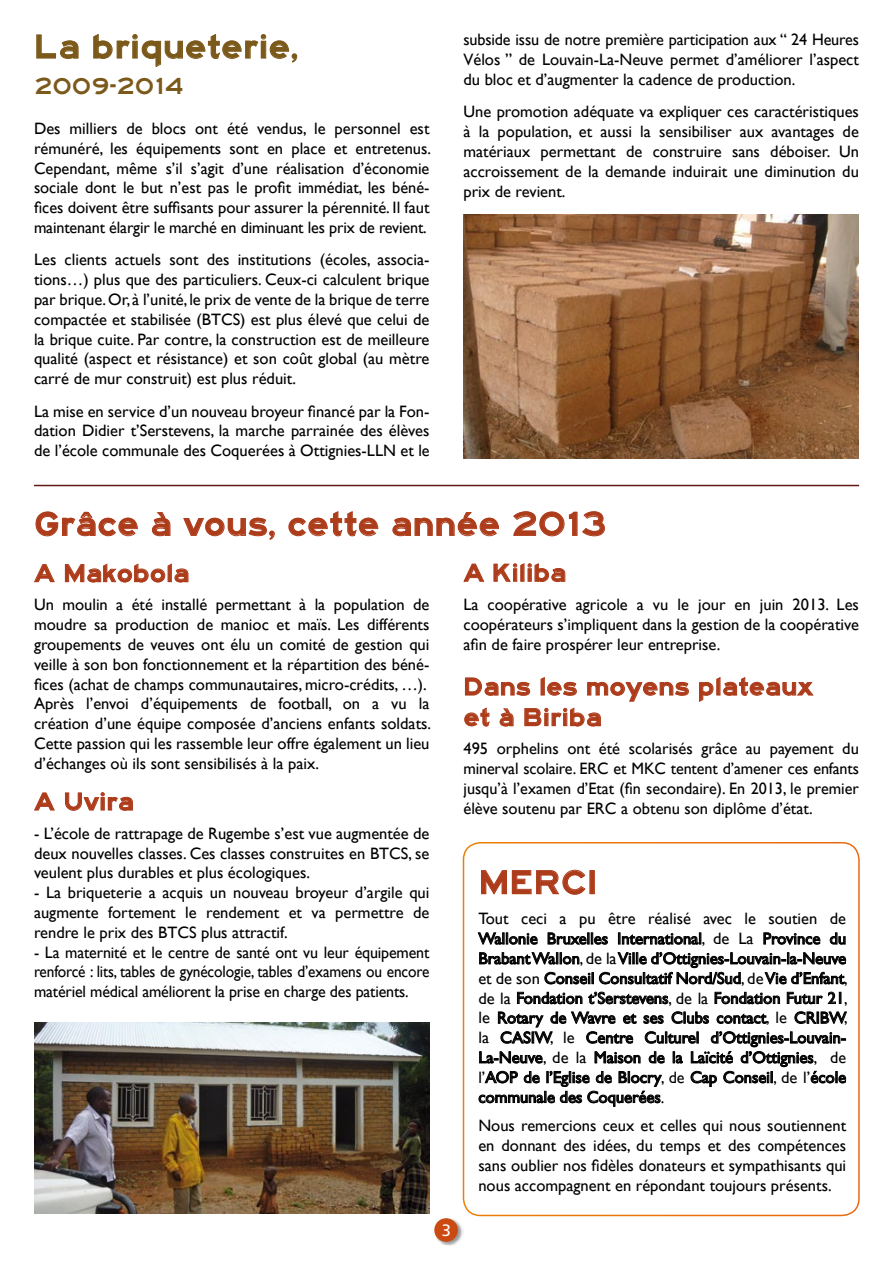
<style>
.page{position:relative;width:893px;height:1263px;background:#fff}
.page>*{position:absolute;margin:0;border:0;box-sizing:border-box;transform-origin:0 0}
.t1{font:34.5px "Highway Gothic Expanded";color:#ad3c1b}
.t2{font:34.5px "Highway Gothic Expanded";color:#7b591a}
.t3{font:25.5px/30.6px "Highway Gothic Expanded";color:#ad3c1b}
.t4{font:24px "Highway Gothic Expanded";color:#7b591a}
.t5{font:16.5px/19.8px "Gill Sans";color:#000;text-align:justify}
.t6{font:16.5px "Frutiger";color:#fff}
</style>
<div class="page">
<div style="left:433px;top:1217px;width:31px;height:30px;background:#000;opacity:.4"></div>
<div style="left:434px;top:1218px;width:24px;height:24px;background:#ca4a12;border-radius:50%"></div>
<svg style="left:37px;top:35px;width:41px;height:24px"></svg>
<svg style="left:93px;top:34px;width:204px;height:33px"></svg>
<img style="left:463px;top:215px;width:396px;height:243px">
<svg style="left:36px;top:512px;width:102px;height:24px"></svg>
<svg style="left:152px;top:512px;width:18px;height:24px"></svg>
<svg style="left:183px;top:518px;width:92px;height:22px"></svg>
<svg style="left:289px;top:511px;width:89px;height:25px"></svg>
<svg style="left:393px;top:512px;width:106px;height:24px"></svg>
<svg style="left:513px;top:512px;width:92px;height:24px"></svg>
<svg style="left:465px;top:678px;width:65px;height:18px"></svg>
<svg style="left:541px;top:677px;width:36px;height:19px"></svg>
<svg style="left:587px;top:682px;width:102px;height:19px"></svg>
<svg style="left:699px;top:677px;width:114px;height:25px"></svg>
<svg style="left:464px;top:708px;width:25px;height:18px"></svg>
<svg style="left:500px;top:708px;width:13px;height:18px"></svg>
<svg style="left:525px;top:708px;width:76px;height:18px"></svg>
<svg style="left:464px;top:564px;width:20px;height:18px"></svg>
<svg style="left:494px;top:563px;width:71px;height:19px"></svg>
<svg style="left:34px;top:792px;width:21px;height:18px"></svg>
<svg style="left:65px;top:792px;width:68px;height:19px"></svg>
<svg style="left:34px;top:564px;width:21px;height:18px"></svg>
<svg style="left:65px;top:564px;width:123px;height:18px"></svg>
<div style="left:463px;top:842px;width:397px;height:374px;border:2px solid #fff;border-radius:17px"></div>
<svg style="left:481px;top:870px;width:114px;height:24px"></svg>
<svg style="left:478px;top:932px;width:59px;height:12px"></svg>
<svg style="left:548px;top:932px;width:60px;height:12px"></svg>
<svg style="left:618px;top:933px;width:83px;height:11px"></svg>
<svg style="left:764px;top:932px;width:56px;height:12px"></svg>
<svg style="left:830px;top:932px;width:15px;height:12px"></svg>
<svg style="left:479px;top:952px;width:367px;height:32px"></svg>
<svg style="left:517px;top:992px;width:65px;height:12px"></svg>
<svg style="left:588px;top:992px;width:80px;height:12px"></svg>
<svg style="left:715px;top:992px;width:65px;height:12px"></svg>
<svg style="left:787px;top:992px;width:54px;height:12px"></svg>
<svg style="left:479px;top:1011px;width:368px;height:95px"></svg>
<img style="left:34px;top:1022px;width:395px;height:191px">
<hr style="left:34px;top:485px;width:825px;height:1px;background:#601a14">
<h1 class="t2" style="left:34px;top:28px;width:266px">La briqueterie,</h1>
<h3 class="t4" style="left:34px;top:73px;width:151px">2009-2014</h3>
<p class="t5" style="left:34px;top:118px;width:399px">Des milliers de blocs ont été vendus, le personnel est rémunéré, les équipements sont en place et entretenus.<br>Cependant, même s’il s’agit d’une réalisation d’économie sociale dont le but n’est pas le profit immédiat, les béné&shy;fices doivent être suffisants pour assurer la pérennité. Il faut maintenant élargir le marché en diminuant les prix de revient.</p>
<p class="t5" style="left:34px;top:250px;width:397px">Les clients actuels sont des institutions (écoles, associa&shy;tions…) plus que des particuliers. Ceux-ci calculent brique par brique.Or, à l’unité, le prix de vente de la brique de terre compactée et stabilisée (BTCS) est plus élevé que celui de la brique cuite. Par contre, la construction est de meilleure qualité (aspect et résistance) et son coût global (au mètre carré de mur construit) est plus réduit.</p>
<p class="t5" style="left:34px;top:401px;width:397px">La mise en service d’un nouveau broyeur financé par la Fon&shy;dation Didier t’Serstevens, la marche parrainée des élèves de l’école communale des Coquerées à Ottignies-LLN et le</p>
<p class="t5" style="left:463px;top:30px;width:397px">subside issu de notre première participation aux “ 24 Heures Vélos ” de Louvain-La-Neuve permet d’améliorer l’aspect du bloc et d’augmenter la cadence de production.</p>
<p class="t5" style="left:463px;top:102px;width:397px">Une promotion adéquate va expliquer ces caractéristiques à la population, et aussi la sensibiliser aux avantages de matériaux permettant de construire sans déboiser. Un accroissement de la demande induirait une diminution du prix de revient.</p>
<h1 class="t1" style="left:34px;top:506px;width:574px">Grâce à vous, cette année 2013</h1>
<h2 class="t3" style="left:34px;top:558px;width:157px">A Makobola</h2>
<p class="t5" style="left:34px;top:595px;width:399px;text-align:left">Un moulin a été installé permettant à la population de moudre sa production de manioc et maïs. Les différents groupements de veuves ont élu un comité de gestion qui veille à son bon fonctionnement et la répartition des béné&shy;fices (achat de champs communautaires, micro-crédits, …).<br>Après l’envoi d’équipements de football, on a vu la création d’une équipe composée d’anciens enfants soldats.<br>Cette passion qui les rassemble leur offre également un lieu d’échanges où ils sont sensibilisés à la paix.</p>
<h2 class="t3" style="left:34px;top:787px;width:102px">A Uvira</h2>
<p class="t5" style="left:34px;top:823px;width:397px">- L’école de rattrapage de Rugembe s’est vue augmentée de deux nouvelles classes. Ces classes construites en BTCS, se veulent plus durables et plus écologiques.</p>
<p class="t5" style="left:34px;top:883px;width:397px">- La briqueterie a acquis un nouveau broyeur d’argile qui augmente fortement le rendement et va permettre de rendre le prix des BTCS plus attractif.</p>
<p class="t5" style="left:34px;top:942px;width:397px">- La maternité et le centre de santé ont vu leur équipement renforcé : lits, tables de gynécologie, tables d’examens ou encore matériel médical améliorent la prise en charge des patients.</p>
<p class="t6" style="left:442px;top:1221px;width:11px">3</p>
<h2 class="t3" style="left:463px;top:558px;width:105px">A Kiliba</h2>
<p class="t5" style="left:463px;top:594px;width:397px">La coopérative agricole a vu le jour en juin 2013. Les coopérateurs s’impliquent dans la gestion de la coopérative afin de faire prospérer leur entreprise.</p>
<h2 class="t3" style="left:463px;top:672px;width:351px">Dans les moyens plateaux et à Biriba</h2>
<p class="t5" style="left:463px;top:739px;width:397px">495 orphelins ont été scolarisés grâce au payement du minerval scolaire. ERC et MKC tentent d’amener ces enfants jusqu’à l’examen d’Etat (fin secondaire). En 2013, le premier élève soutenu par ERC a obtenu son diplôme d’état.</p>
<h1 class="t1" style="left:478px;top:864px;width:121px">MERCI</h1>
<p class="t5" style="left:478px;top:909px;width:371px">Tout ceci a pu être réalisé avec le soutien de Wallonie Bruxelles International, de La Province du Brabant Wallon, de la Ville d’Ottignies-Louvain-la-Neuve et de son Conseil Consultatif Nord/Sud, de Vie d’Enfant, de la Fondation t’Serstevens, de la Fondation Futur 21, le Rotary de Wavre et ses Clubs contact, le CRIBW, la CASIW, le Centre Culturel d’Ottignies-Louvain-La-Neuve, de la Maison de la Laïcité d’Ottignies, de l’AOP de l’Eglise de Blocry, de Cap Conseil, de l’école communale des Coquerées.</p>
<p class="t5" style="left:478px;top:1116px;width:369px">Nous remercions ceux et celles qui nous soutiennent en donnant des idées, du temps et des compétences sans oublier nos fidèles donateurs et sympathisants qui nous accompagnent en répondant toujours présents.</p>
</div>
